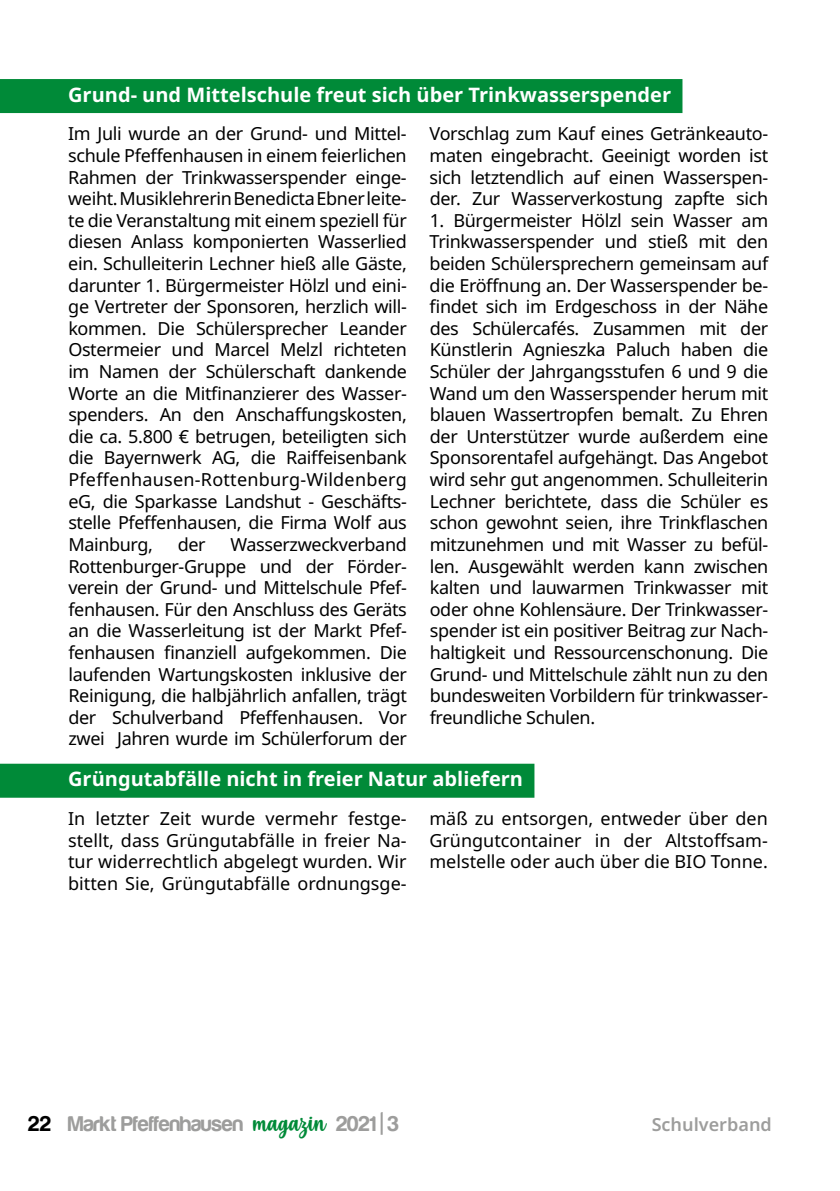
<style>
.page{position:relative;width:840px;height:1191px;background:#fff}
.page>*{position:absolute;margin:0;border:0;box-sizing:border-box;transform-origin:0 0}
.t1{font:700 22px "Harabara";color:#9d9d9c}
.t2{font:700 20px "Noto Sans";color:#fff}
.t3{font:18px/21.6px "Noto Sans";letter-spacing:-.02em;color:#000;text-align:justify}
.t4{font:600 18px "Noto Sans";color:#9d9d9c}
.s1{color:#000}
.s2{font-family:"Misses";font-weight:400;font-size:24px;color:#008a38}
</style>
<div class="page">
<div style="left:0;top:79px;width:682px;height:34px;background:#008a38"></div>
<div style="left:0;top:763px;width:534px;height:34px;background:#008a38"></div>
<p class="t2" style="left:68px;top:80px;width:604px">Grund- und Mittelschule freut sich über Trinkwasserspender</p>
<p class="t3" style="left:68px;top:123px;width:340px">Im Juli wurde an der Grund- und Mittel&shy;schule Pfeffenhausen in einem feierlichen Rahmen der Trinkwasserspender einge&shy;weiht.MusiklehrerinBenedictaEbnerleite&shy;te die Veranstaltung mit einem speziell für diesen Anlass komponierten Wasserlied ein. Schulleiterin Lechner hieß alle Gäste, darunter 1. Bürgermeister Hölzl und eini&shy;ge Vertreter der Sponsoren, herzlich will&shy;kommen. Die Schülersprecher Leander Ostermeier und Marcel Melzl richteten im Namen der Schülerschaft dankende Worte an die Mitfinanzierer des Wasser&shy;spenders. An den Anschaffungskosten, die ca. 5.800 € betrugen, beteiligten sich die Bayernwerk AG, die Raiffeisenbank Pfeffenhausen-Rottenburg-Wildenberg eG, die Sparkasse Landshut - Geschäfts&shy;stelle Pfeffenhausen, die Firma Wolf aus Mainburg,</p>
<p class="t3" style="left:429px;top:123px;width:340px">Vorschlag zum Kauf eines Getränkeauto&shy;maten eingebracht. Geeinigt worden ist sich letztendlich auf einen Wasserspen&shy;der. Zur Wasserverkostung zapfte sich</p>
<p class="t3" style="left:429px;top:210px;width:340px">1. Bürgermeister Hölzl sein Wasser am Trinkwasserspender und stieß mit den beiden Schülersprechern gemeinsam auf die Eröffnung an. Der Wasserspender be&shy;findet sich im Erdgeschoss in der Nähe des Schülercafés. Zusammen mit der Künstlerin Agnieszka Paluch haben die Schüler der Jahrgangsstufen 6 und 9 die Wand um den Wasserspender herum mit blauen Wassertropfen bemalt. Zu Ehren der Unterstützer wurde außerdem eine Sponsorentafel aufgehängt. Das Angebot wird sehr gut angenommen. Schulleiterin Lechner berichtete, dass die Schüler es schon gewohnt seien, ihre Trinkflaschen mitzunehmen und mit Wasser zu befül&shy;len. Ausgewählt werden kann zwischen kalten und lauwarmen Trinkwasser mit oder ohne Kohlensäure. Der Trinkwasser&shy;spender ist ein positiver Beitrag zur Nach&shy;haltigkeit und Ressourcenschonung. Die Grund- und Mittelschule zählt nun zu den bundesweiten Vorbildern für trinkwasser&shy;freundliche Schulen.</p>
<p class="t3" style="left:68px;top:534px;width:340px;text-indent:162px">Wasserzweckverband Rottenburger-Gruppe und der Förder&shy;verein der Grund- und Mittelschule Pfef&shy;fenhausen. Für den Anschluss des Geräts an die Wasserleitung ist der Markt Pfef&shy;fenhausen finanziell aufgekommen. Die laufenden Wartungskosten inklusive der Reinigung, die halbjährlich anfallen, trägt der Schulverband Pfeffenhausen. Vor zwei Jahren wurde im Schülerforum der</p>
<p class="t3" style="left:178px;top:534px;width:29px">der</p>
<p class="t2" style="left:68px;top:765px;width:456px">Grüngutabfälle nicht in freier Natur abliefern</p>
<p class="t3" style="left:68px;top:808px;width:340px">In letzter Zeit wurde vermehr festge&shy;stellt, dass Grüngutabfälle in freier Na&shy;tur widerrechtlich abgelegt wurden. Wir bitten Sie, Grüngutabfälle ordnungsge-</p>
<p class="t3" style="left:429px;top:808px;width:340px">mäß zu entsorgen, entweder über den Grüngutcontainer in der Altstoffsam&shy;melstelle oder auch über die BIO Tonne.</p>
<p class="t1" style="left:28px;top:1112px;width:372px"><span class="s1">22</span> Markt Pfeffenhausen <span class="s2">magazin</span> 2021 | 3</p>
<p class="t4" style="left:651px;top:1112px;width:122px">Schulverband</p>
</div>
